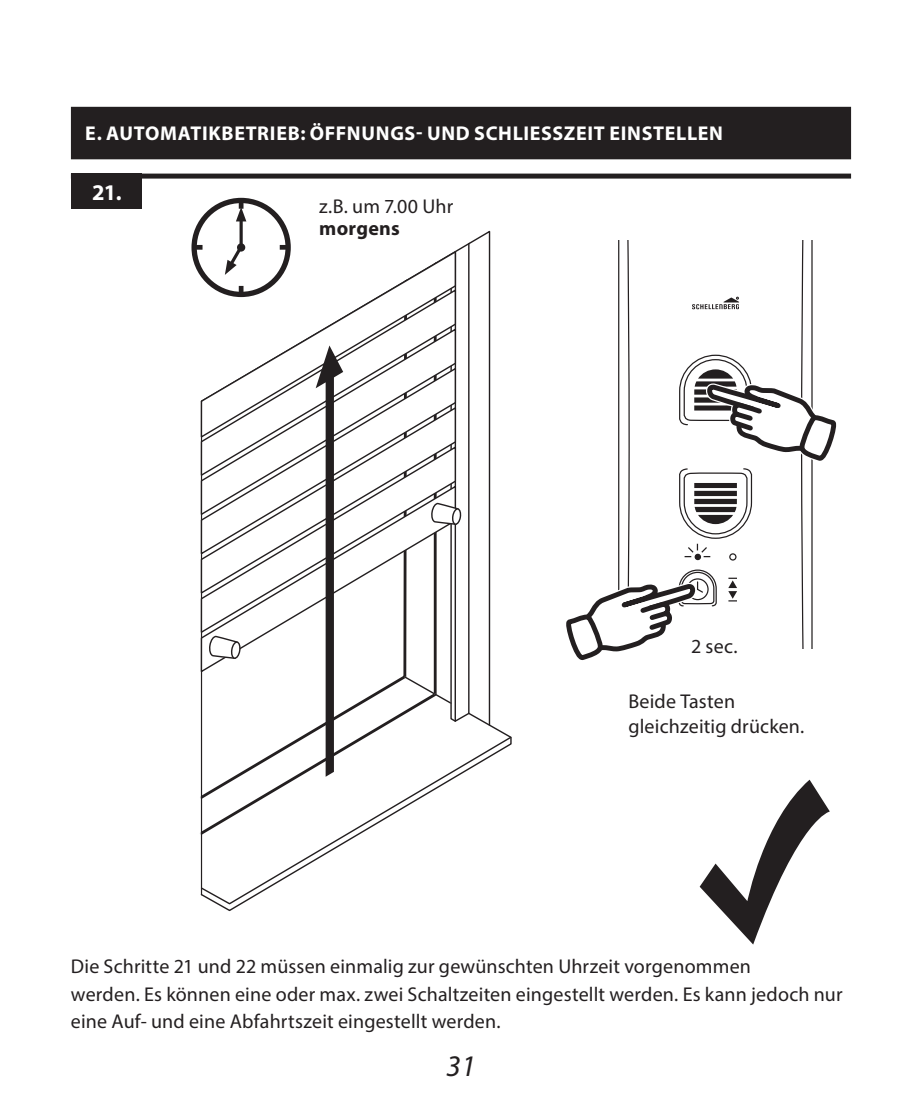
<style>
.page{position:relative;width:922px;height:1099px;background:#fff}
.page>*{position:absolute;margin:0;border:0;box-sizing:border-box;transform-origin:0 0}
.t1{font:italic 30px "Myriad Pro";color:#231f20}
.t2{font:700 22.5px "Myriad Pro";color:#fff}
.t3{font:20px/27.5px "Myriad Pro";letter-spacing:.01em;color:#231f20}
.t4{font:700 20px "Myriad Pro";letter-spacing:.035em;color:#fff}
.t5{font:700 20px "Myriad Pro";letter-spacing:.015em;color:#231f20}
</style>
<div class="page">
<svg style="left:618px;top:240px;width:195px;height:408px"></svg>
<svg style="left:624px;top:240px;width:182px;height:408px"></svg>
<div style="left:694px;top:553px;width:6px;height:7px;border:1px solid #231f20;border-radius:50%"></div>
<div style="left:729px;top:553px;width:7px;height:7px;border:1px solid #231f20;border-radius:50%"></div>
<svg style="left:728px;top:577px;width:9px;height:24px"></svg>
<svg style="left:691px;top:297px;width:48px;height:12px"></svg>
<svg style="left:200px;top:675px;width:311px;height:236px"></svg>
<svg style="left:199px;top:230px;width:291px;height:496px"></svg>
<svg style="left:200px;top:250px;width:204px;height:189px"></svg>
<svg style="left:209px;top:636px;width:32px;height:24px"></svg>
<svg style="left:404px;top:241px;width:66px;height:482px"></svg>
<svg style="left:315px;top:345px;width:28px;height:431px"></svg>
<svg style="left:566px;top:569px;width:151px;height:91px"></svg>
<svg style="left:678px;top:354px;width:159px;height:107px"></svg>
<svg style="left:699px;top:779px;width:130px;height:165px"></svg>
<svg style="left:678px;top:467px;width:74px;height:92px"></svg>
<div style="left:194px;top:200px;width:94px;height:94px;background:#fff;border-radius:50%"></div>
<div style="left:191px;top:198px;width:100px;height:99px;border:5px solid #231f20;border-radius:50%"></div>
<div style="left:239px;top:286px;width:4px;height:10px;border:1px solid #231f20"></div>
<div style="left:280px;top:245px;width:9px;height:5px;border:1px solid #231f20"></div>
<div style="left:192px;top:245px;width:10px;height:5px;border:1px solid #231f20"></div>
<svg style="left:239px;top:221px;width:4px;height:21px"></svg>
<svg style="left:236px;top:199px;width:10px;height:22px"></svg>
<svg style="left:225px;top:242px;width:20px;height:33px"></svg>
<div style="left:71px;top:107px;width:779px;height:52px;background:#231f20"></div>
<div style="left:71px;top:173px;width:779px;height:5px;background:#231f20"></div>
<div style="left:71px;top:173px;width:71px;height:36px;background:#231f20"></div>
<p class="t4" style="left:85px;top:123px;width:639px">E. AUTOMATIKBETRIEB: ÖFFNUNGS- UND SCHLIESSZEIT EINSTELLEN</p>
<p class="t2" style="left:92px;top:181px;width:31px">21.</p>
<p class="t3" style="left:319px;top:193px;width:136px">z.B. um 7.00 Uhr</p>
<p class="t5" style="left:319px;top:218px;width:82px">morgens</p>
<p class="t3" style="left:691px;top:633px;width:48px">2 sec.</p>
<p class="t3" style="left:628px;top:690px;width:177px;line-height:25px">Beide Tasten gleichzeitig drücken.</p>
<p class="t3" style="left:71px;top:953px;width:773px">Die Schritte 21 und 22 müssen einmalig zur gewünschten Uhrzeit vorgenommen<br>werden. Es können eine oder max. zwei Schaltzeiten eingestellt werden. Es kann jedoch nur eine Auf- und eine Abfahrtszeit eingestellt werden.</p>
<h1 class="t1" style="left:446px;top:1055px;width:31px">31</h1>
</div>
